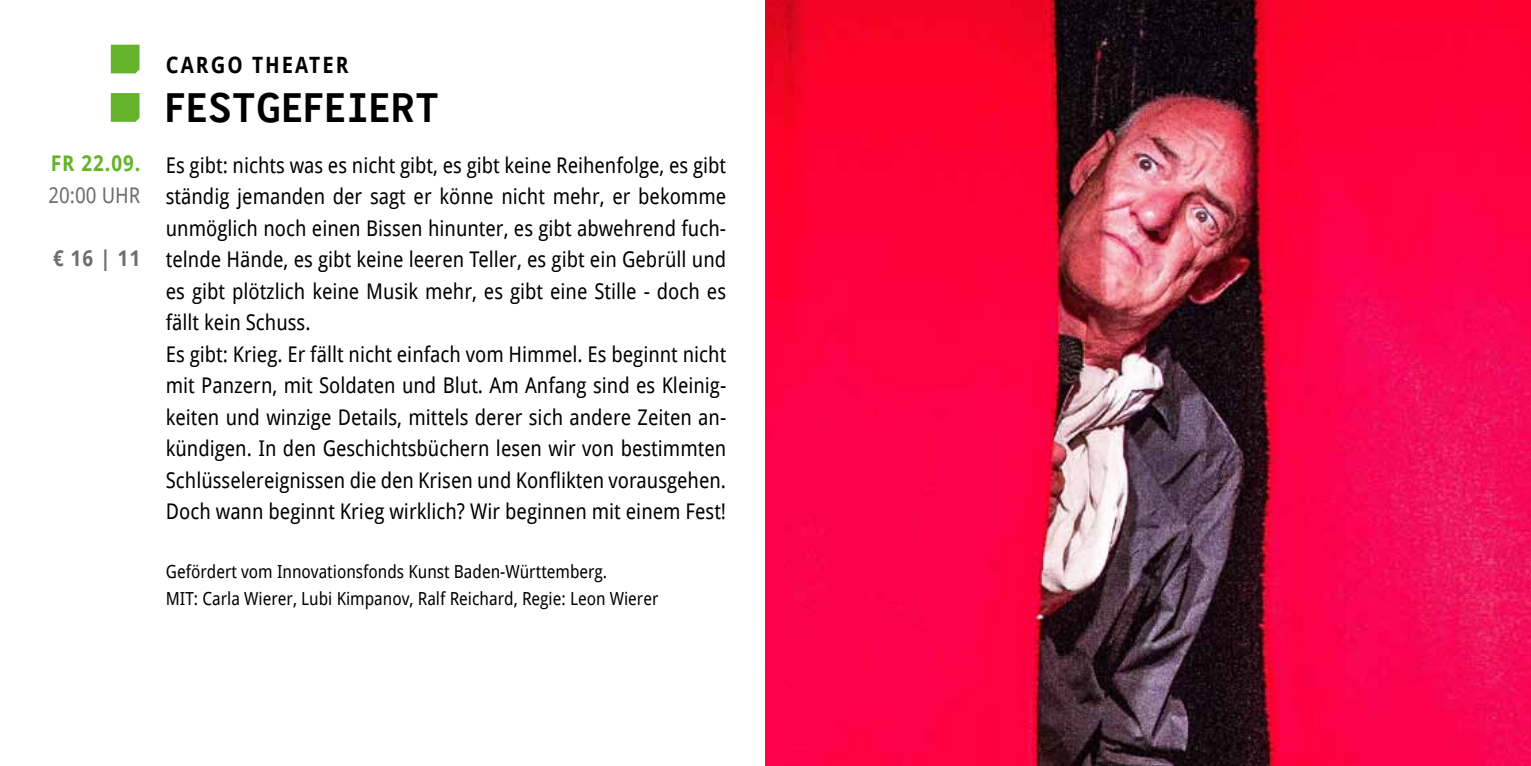
<style>
.page{position:relative;width:1531px;height:766px;background:#fff}
.page>*{position:absolute;margin:0;border:0;box-sizing:border-box;transform-origin:0 0}
.t1{font:700 40.5px "Ernesto";letter-spacing:.05em;color:#000}
.t2{font:700 22.5px "Droid Sans";letter-spacing:.1em;color:#000;scale:.9 1}
.t3{font:21.6px/31.5px "Droid Sans";color:#000;scale:.9 1}
.t4{font:700 21.6px "Droid Sans";color:#64b32b;scale:.9 1}
.t5{font:21.6px "Droid Sans";color:#6e6e6e;scale:.9 1}
.t6{font:700 21.6px "Droid Sans";color:#6e6e6e;scale:.9 1}
.t7{font:18px/27px "Droid Sans";color:#000;scale:.9 1}
</style>
<div class="page">
<svg style="left:111px;top:45px;width:29px;height:28px"></svg>
<svg style="left:111px;top:93px;width:29px;height:29px"></svg>
<img style="left:765px;top:0;width:766px;height:765px">
<p class="t4" style="left:51px;top:148px;width:101px">FR 22.09.</p>
<p class="t5" style="left:49px;top:180px;width:103px">20:00 UHR</p>
<p class="t6" style="left:53px;top:243px;width:98px">€ 16 | 11</p>
<p class="t2" style="left:166px;top:49px;width:204px">CARGO THEATER</p>
<h1 class="t1" style="left:166px;top:85px;width:274px">FESTGEFEIERT</h1>
<p class="t3" style="left:166px;top:148px;width:624px">Es gibt: nichts was es nicht gibt, es gibt keine Reihenfolge, es gibt ständig jemanden der sagt er könne nicht mehr, er bekomme unmöglich noch einen Bissen hinunter, es gibt abwehrend fuch&shy;telnde Hände, es gibt keine leeren Teller, es gibt ein Gebrüll und es gibt plötzlich keine Musik mehr, es gibt eine Stille - doch es fällt kein Schuss.<br>Es gibt: Krieg. Er fällt nicht einfach vom Himmel. Es beginnt nicht mit Panzern, mit Soldaten und Blut. Am Anfang sind es Kleinig&shy;keiten und winzige Details, mittels derer sich andere Zeiten an&shy;kündigen. In den Geschichtsbüchern lesen wir von bestimmten Schlüsselereignissen die den Krisen und Konflikten vorausgehen.<br>Doch wann beginnt Krieg wirklich? Wir beginnen mit einem Fest!</p>
<p class="t7" style="left:166px;top:557px;width:549px">Gefördert vom Innovationsfonds Kunst Baden-Württemberg.<br>MIT: Carla Wierer, Lubi Kimpanov, Ralf Reichard, Regie: Leon Wierer</p>
</div>
